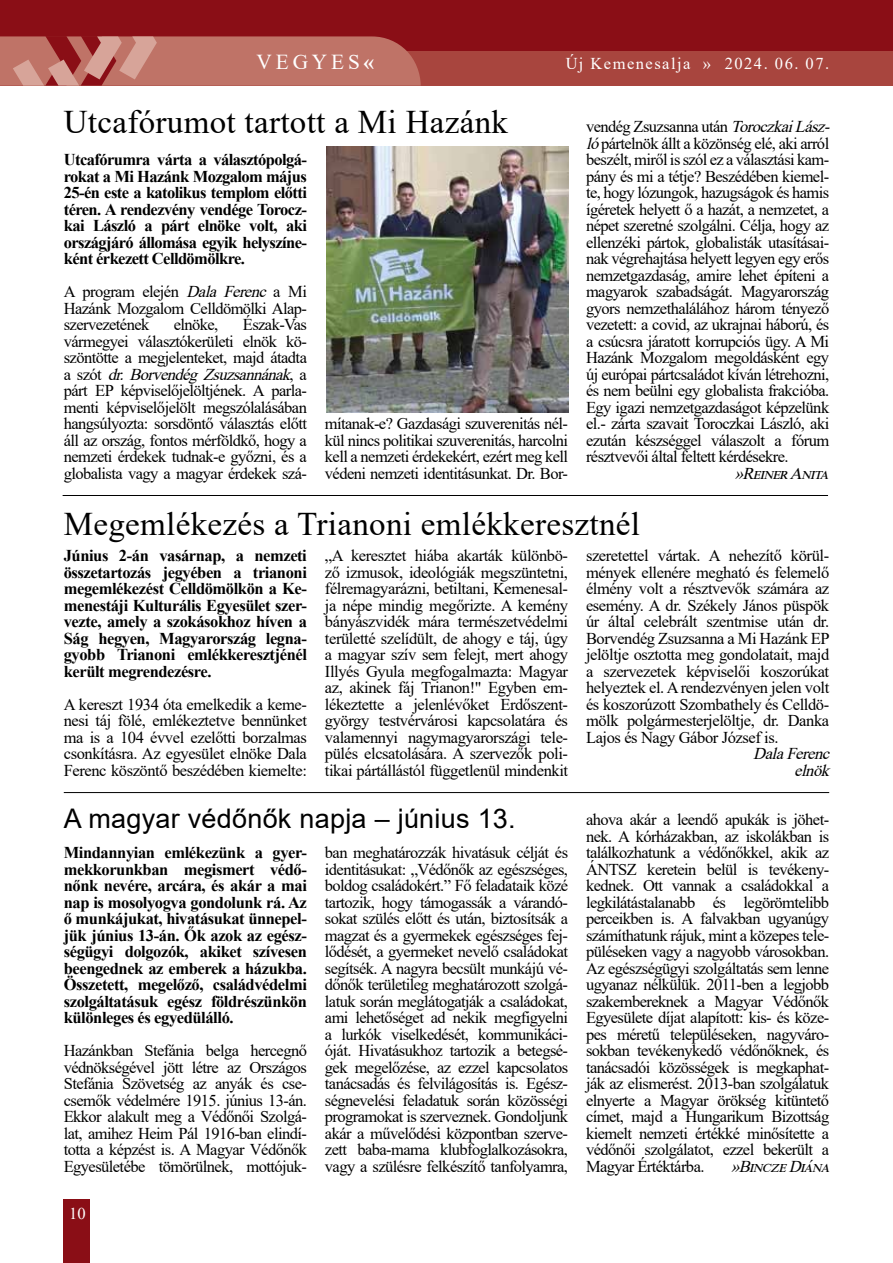
<style>
.page{position:relative;width:893px;height:1263px;background:#fff}
.page>*{position:absolute;margin:0;border:0;box-sizing:border-box;transform-origin:0 0}
.t1{font:33px "Times New Roman";letter-spacing:.01em;color:#000}
.t2{font:27px "Arial";letter-spacing:.01em;color:#000}
.t3{font:21.3px "Times New Roman";letter-spacing:.185em;color:#fff}
.t4{font:16.5px/16.5px "Times New Roman";letter-spacing:-.035em;color:#000;text-align:justify}
.t5{font:700 16.5px/16.5px "Times New Roman";letter-spacing:-.025em;color:#000;text-align:justify}
.t6{font:italic 16.5px/16.5px "Times New Roman";color:#000;text-align:right}
.t7{font:16.5px "Times New Roman";letter-spacing:.09em;color:#fff}
.s1{font-weight:700}
.s2{font-style:italic}
</style>
<div class="page">
<div style="left:0;top:0;width:893px;height:85px;background:#8a0e16"></div>
<div style="left:0;top:52px;width:893px;height:34px;background:#a8453e"></div>
<div style="left:64px;top:1199px;width:26px;height:64px;background:#8a0e16"></div>
<svg style="left:0;top:36px;width:421px;height:50px;background:#bd6f65"></svg>
<hr style="left:63px;top:495px;width:765px;height:1px;background:#000">
<img style="left:327px;top:147px;width:241px;height:266px">
<hr style="left:64px;top:792px;width:765px;height:1px;background:#000">
<p class="t3" style="left:256px;top:46px;width:119px">VEGYES<span class="s1">«</span></p>
<p class="t7" style="left:566px;top:52px;width:265px">Új Kemenesalja » 2024. 06. 07.</p>
<h1 class="t1" style="left:64px;top:99px;width:446px">Utcafórumot tartott a Mi Hazánk</h1>
<p class="t5" style="left:64px;top:151px;width:245px">Utcafórumra várta a választópolgá&shy;rokat a Mi Hazánk Mozgalom május 25-én este a katolikus templom előtti téren. A rendezvény vendége Torocz&shy;kai László a párt elnöke volt, aki országjáró állomása egyik helyszíne&shy;ként érkezett Celldömölkre.</p>
<p class="t4" style="left:64px;top:283px;width:245px">A program elején <span class="s2">Dala Ferenc</span> a Mi Hazánk Mozgalom Celldömölki Alap&shy;szervezetének</p>
<p class="t4" style="left:64px;top:316px;width:245px;text-indent:179px">Észak-Vas vármegyei választókerületi elnök kö&shy;szöntötte a megjelenteket, majd átadta a s z ó t <span class="s2">dr.BorvendégZsuzsannának</span>, a párt EP képviselőjelöltjének. A parla&shy;menti képviselőjelölt megszólalásában hangsúlyozta: sorsdöntő választás előtt áll az ország, fontos mérföldkő, hogy a nemzeti érdekek tudnak-e győzni, és a globalista vagy a magyar érdekek szá-</p>
<p class="t4" style="left:174px;top:316px;width:46px">elnöke,</p>
<p class="t4" style="left:325px;top:415px;width:245px">mítanak-e? Gazdasági szuverenitás nél&shy;kül nincs politikai szuverenitás, harcolni kell a nemzeti érdekekért, ezért meg kell védeni nemzeti identitásunkat. Dr. Bor-</p>
<p class="t4" style="left:586px;top:118px;width:250px;text-align:left">vendég Zsuzsanna után <span class="s2">ToroczkaiLász&shy;ló</span>pártelnök állt a közönség elé, aki arról beszélt, miről is szól ez a választási kam&shy;pány és mi a tétje? Beszédében kiemel&shy;te, hogy lózungok, hazugságok és hamis ígéretek helyett ő a hazát, a nemzetet, a népet szeretné szolgálni. Célja, hogy az ellenzéki pártok, globalisták utasításai&shy;nak végrehajtása helyett legyen egy erős nemzetgazdaság, amire lehet építeni a magyarok szabadságát. Magyarország gyors nemzethalálához három tényező vezetett: a covid, az ukrajnai háború, és a csúcsra járatott korrupciós ügy. A Mi Hazánk Mozgalom megoldásként egy új európai pártcsaládot kíván létrehozni, és nem beülni egy globalista frakcióba.<br>Egy igazi nemzetgazdaságot képzelünk el.- zárta szavait Toroczkai László, aki ezután készséggel válaszolt a fórum résztvevői által feltett kérdésekre.</p>
<p class="t6" style="left:735px;top:464px;width:101px">»ReinerAnita</p>
<h1 class="t1" style="left:64px;top:500px;width:578px">Megemlékezés a Trianoni emlékkeresztnél</h1>
<p class="t5" style="left:64px;top:547px;width:245px">Június 2-án vasárnap, a nemzeti összetartozás jegyében a trianoni megemlékezést Celldömölkön a Ke&shy;menestáji Kulturális Egyesület szer&shy;vezte, amely a szokásokhoz híven a Ság hegyen, Magyarország legna&shy;gyobb Trianoni emlékkeresztjénél került megrendezésre.</p>
<p class="t4" style="left:64px;top:695px;width:245px">A kereszt 1934 óta emelkedik a keme&shy;nesi táj fölé, emlékeztetve bennünket ma is a 104 évvel ezelőtti borzalmas csonkításra. Az egyesület elnöke Dala Ferenc köszöntő beszédében kiemelte:</p>
<p class="t4" style="left:325px;top:547px;width:245px">„A keresztet hiába akarták különbö&shy;ző izmusok, ideológiák megszüntetni, félremagyarázni, betiltani, Kemenesal&shy;ja népe mindig megőrizte. A kemény bányászvidék mára természetvédelmi területté szelídült, de ahogy e táj, úgy a magyar szív sem felejt, mert ahogy Illyés Gyula megfogalmazta: Magyar az, akinek fáj Trianon!" Egyben em&shy;lékeztette a jelenlévőket Erdőszent&shy;györgy testvérvárosi kapcsolatára és valamennyi nagymagyarországi tele&shy;pülés elcsatolására. A szervezők poli&shy;tikai pártállástól függetlenül mindenkit</p>
<p class="t4" style="left:586px;top:547px;width:245px">szeretettel vártak. A nehezítő körül&shy;mények ellenére megható és felemelő élmény volt a résztvevők számára az esemény. A dr. Székely János püspök úr által celebrált szentmise után dr.<br>Borvendég Zsuzsanna a Mi Hazánk EP jelöltje osztotta meg gondolatait, majd a szervezetek képviselői koszorúkat helyeztek el. A rendezvényen jelen volt és koszorúzott Szombathely és Celldö&shy;mölk polgármesterjelöltje, dr. Danka Lajos és Nagy Gábor József is.</p>
<p class="t6" style="left:753px;top:745px;width:83px">DalaFerenc elnök</p>
<h2 class="t2" style="left:64px;top:800px;width:453px">A magyar védőnők napja – június 13.</h2>
<p class="t5" style="left:64px;top:844px;width:245px">Mindannyian emlékezünk a gyer&shy;mekkorunkban megismert védő&shy;nőnk nevére, arcára, és akár a mai nap is mosolyogva gondolunk rá. Az ő munkájukat, hivatásukat ünnepel&shy;jük június 13-án. Ők azok az egész&shy;ségügyi dolgozók, akiket szívesen beengednek az emberek a házukba.<br>Összetett, megelőző, családvédelmi szolgáltatásuk egész földrészünkön különleges és egyedülálló.</p>
<p class="t4" style="left:64px;top:1042px;width:245px">Hazánkban Stefánia belga hercegnő védnökségével jött létre az Országos Stefánia Szövetség az anyák és cse&shy;csemők védelmére 1915. június 13-án.<br>Ekkor alakult meg a Védőnői Szolgá&shy;lat, amihez Heim Pál 1916-ban elindí&shy;totta a képzést is. A Magyar Védőnők Egyesületébe tömörülnek, mottójuk-</p>
<p class="t7" style="left:69px;top:1202px;width:18px">10</p>
<p class="t4" style="left:325px;top:844px;width:245px">ban meghatározzák hivatásuk célját és identitásukat: „Védőnők az egészséges, boldog családokért.” Fő feladataik közé tartozik, hogy támogassák a várandó&shy;sokat szülés előtt és után, biztosítsák a magzat és a gyermekek egészséges fej&shy;lődését, a gyermeket nevelő családokat segítsék. A nagyra becsült munkájú vé&shy;dőnők területileg meghatározott szolgá&shy;latuk során meglátogatják a családokat, ami lehetőséget ad nekik megfigyelni a lurkók viselkedését, kommunikáci&shy;óját. Hivatásukhoz tartozik a betegsé&shy;gek megelőzése, az ezzel kapcsolatos tanácsadás és felvilágosítás is. Egész&shy;ségnevelési feladatuk során közösségi programokat is szerveznek. Gondoljunk akár a művelődési központban szerve&shy;zett baba-mama klubfoglalkozásokra, vagy a szülésre felkészítő tanfolyamra,</p>
<p class="t4" style="left:586px;top:811px;width:245px">ahova akár a leendő apukák is jöhet&shy;nek. A kórházakban, az iskolákban is találkozhatunk a védőnőkkel, akik az ÁNTSZ keretein belül is tevékeny&shy;kednek. Ott vannak a családokkal a legkilátástalanabb és legörömtelibb perceikben is. A falvakban ugyanúgy számíthatunk rájuk, mint a közepes tele&shy;püléseken vagy a nagyobb városokban.<br>Az egészségügyi szolgáltatás sem lenne ugyanaz nélkülük. 2011-ben a legjobb szakembereknek a Magyar Védőnők Egyesülete díjat alapított: kis- és köze&shy;pes méretű településeken, nagyváro&shy;sokban tevékenykedő védőnőknek, és tanácsadói közösségek is megkaphat&shy;ják az elismerést. 2013-ban szolgálatuk elnyerte a Magyar örökség kitüntető címet, majd a Hungarikum Bizottság kiemelt nemzeti értékké minősítette a védőnői szolgálatot, ezzel bekerült a Magyar Értéktárba.</p>
<p class="t6" style="left:731px;top:1157px;width:105px">»BinczeDiána</p>
</div>
